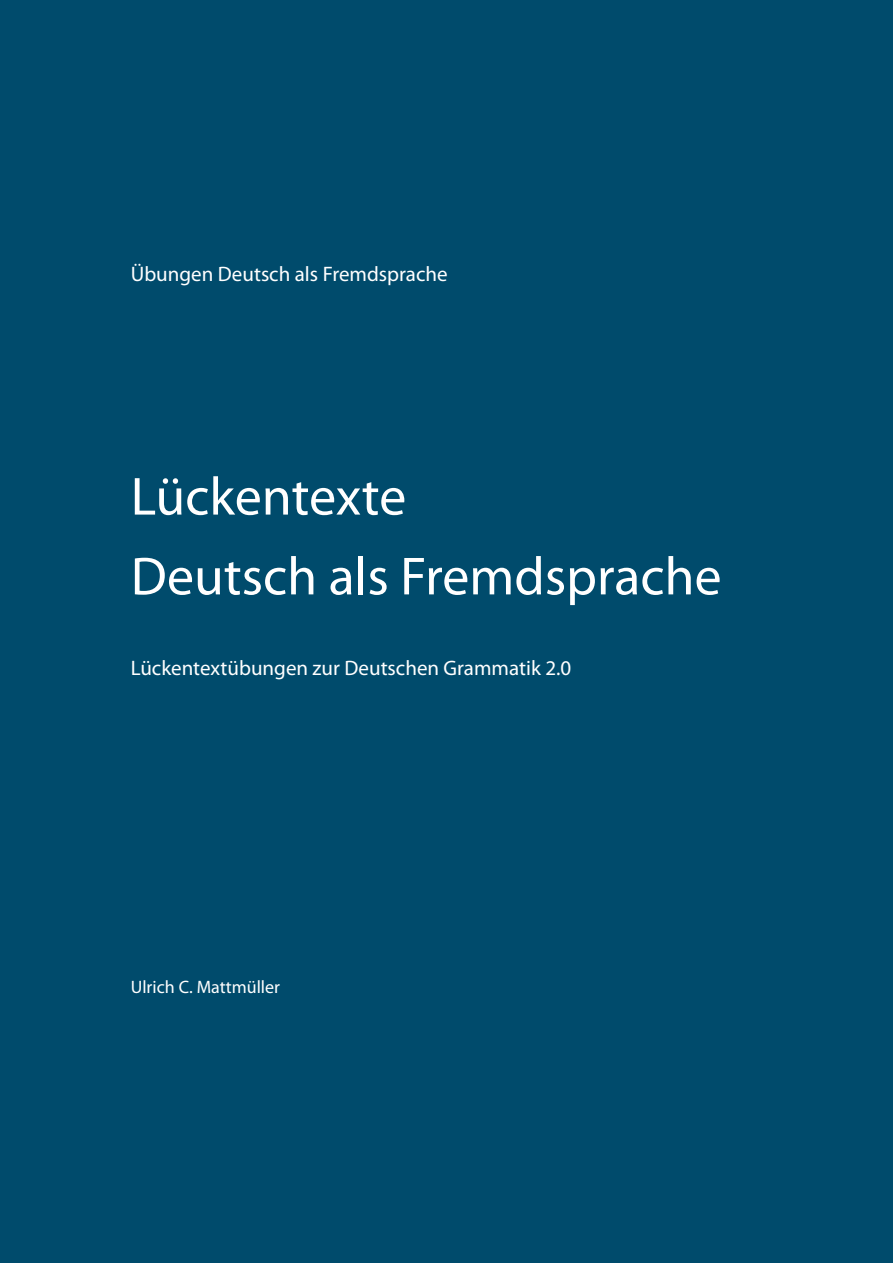
<style>
.page{position:relative;width:893px;height:1263px;background:#004b6c}
.page>*{position:absolute;margin:0;border:0;box-sizing:border-box;transform-origin:0 0}
.t1{font:54px "Myriad Pro";color:#fff}
.t2{font:21px "Myriad Pro";color:#fff}
.t3{font:18px "Myriad Pro";color:#fff}
</style>
<div class="page">
<div style="left:131px;top:185px;width:631px;height:893px;background:#004b6c"></div>
<p class="t2" style="left:131px;top:261px;width:318px">Übungen Deutsch als Fremdsprache</p>
<p class="t1" style="left:131px;top:463px;width:277px">Lückentexte</p>
<p class="t1" style="left:131px;top:543px;width:592px">Deutsch als Fremdsprache</p>
<p class="t2" style="left:131px;top:655px;width:442px">Lückentextübungen zur Deutschen Grammatik 2.0</p>
<p class="t3" style="left:131px;top:976px;width:151px">Ulrich C. Mattmüller</p>
</div>
